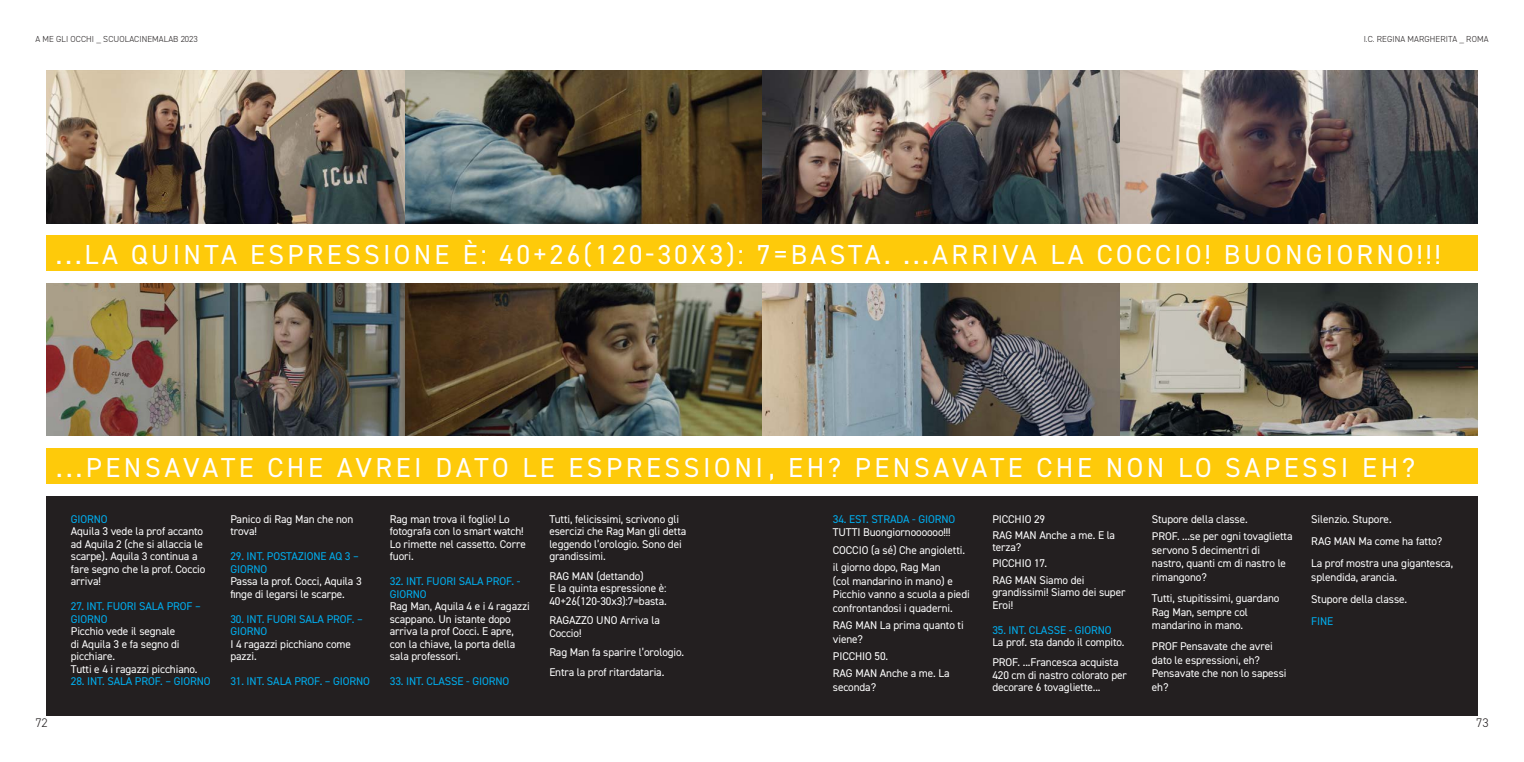
<style>
.page{position:relative;width:1524px;height:762px;background:#fff}
.page>*{position:absolute;margin:0;border:0;box-sizing:border-box;transform-origin:0 0}
.t1{font:27.5px "DIN2014";letter-spacing:.12em;color:#fff}
.t2{font:300 12.5px "DIN2014";color:#231f20}
.t3{font:11.25px/12.5px "DIN2014";letter-spacing:-.01em;color:#fff}
.t4{font:11.25px/12.5px "DIN2014";letter-spacing:-.01em;color:#00aeef}
.t5{font:300 8.75px "DIN2014";letter-spacing:.01em;color:#231f20}
</style>
<div class="page">
<div style="left:46px;top:496px;width:1432px;height:220px;background:#231f20"></div>
<img style="left:46px;top:283px;width:1432px;height:153px">
<img style="left:46px;top:71px;width:1432px;height:152px">
<div style="left:46px;top:236px;width:1432px;height:35px;background:#feca0a"></div>
<div style="left:46px;top:448px;width:1432px;height:36px;background:#feca0a"></div>
<p class="t5" style="left:35px;top:34px;width:164px">A ME GLI OCCHI _ SCUOLACINEMALAB 2023</p>
<p class="t5" style="left:1363px;top:34px;width:126px">I.C. REGINA MARGHERITA _ ROMA</p>
<p class="t1" style="left:56px;top:237px;width:1386px">...LA QUINTA ESPRESSIONE È: 40+26(120-30X3): 7=BASTA. ...ARRIVA LA COCCIO! BUONGIORNO!!!</p>
<p class="t1" style="left:56px;top:450px;width:1360px">...PENSAVATE CHE AVREI DATO LE ESPRESSIONI, EH? PENSAVATE CHE NON LO SAPESSI EH?</p>
<p class="t2" style="left:35px;top:714px;width:14px">72</p>
<p class="t4" style="left:71px;top:512px;width:38px">GIORNO</p>
<p class="t3" style="left:71px;top:525px;width:136px">Aquila 3 vede la prof accanto ad Aquila 2 (che si allaccia le scarpe). Aquila 3 continua a fare segno che la prof. Coccio arriva!</p>
<p class="t4" style="left:71px;top:600px;width:131px">27. INT. FUORI SALA PROF –<br>GIORNO</p>
<p class="t3" style="left:71px;top:625px;width:128px">Picchio vede il segnale<br>di Aquila 3 e fa segno di picchiare.<br>Tutti e 4 i ragazzi picchiano.</p>
<p class="t4" style="left:71px;top:675px;width:141px">28. INT. SALA PROF. – GIORNO</p>
<p class="t3" style="left:230px;top:512px;width:124px">Panico di Rag Man che non trova!</p>
<p class="t4" style="left:230px;top:550px;width:130px">29. INT. POSTAZIONE AQ 3 –<br>GIORNO</p>
<p class="t3" style="left:230px;top:575px;width:133px">Passa la prof. Cocci, Aquila 3 finge di legarsi le scarpe.</p>
<p class="t4" style="left:230px;top:612px;width:134px">30. INT. FUORI SALA PROF. –<br>GIORNO</p>
<p class="t3" style="left:230px;top:637px;width:122px">I 4 ragazzi picchiano come pazzi.</p>
<p class="t4" style="left:230px;top:675px;width:141px">31. INT. SALA PROF. – GIORNO</p>
<p class="t3" style="left:390px;top:512px;width:137px">Rag man trova il foglio! Lo fotografa con lo smart watch!<br>Lo rimette nel cassetto. Corre fuori.</p>
<p class="t4" style="left:390px;top:575px;width:132px">32. INT. FUORI SALA PROF. -<br>GIORNO</p>
<p class="t3" style="left:390px;top:600px;width:141px">Rag Man, Aquila 4 e i 4 ragazzi scappano. Un istante dopo arriva la prof Cocci. E apre, con la chiave, la porta della sala professori.</p>
<p class="t4" style="left:390px;top:675px;width:121px">33. INT. CLASSE - GIORNO</p>
<p class="t3" style="left:549px;top:512px;width:138px">Tutti, felicissimi, scrivono gli esercizi che Rag Man gli detta leggendo l’orologio. Sono dei grandissimi.</p>
<p class="t3" style="left:549px;top:569px;width:119px">RAG MAN (dettando)<br>E la quinta espressione è:<br>40+26(120-30x3):7=basta.</p>
<p class="t3" style="left:549px;top:614px;width:112px">RAGAZZO UNO Arriva la<br>Coccio!</p>
<p class="t3" style="left:549px;top:646px;width:136px">Rag Man fa sparire l’orologio.</p>
<p class="t3" style="left:549px;top:666px;width:116px">Entra la prof ritardataria.</p>
<p class="t4" style="left:833px;top:512px;width:124px">34. EST. STRADA - GIORNO</p>
<p class="t3" style="left:833px;top:526px;width:119px">TUTTI Buongiornoooooo!!!</p>
<p class="t3" style="left:833px;top:543px;width:134px">COCCIO (a sé) Che angioletti.</p>
<p class="t3" style="left:833px;top:560px;width:138px;line-height:13.8px">il giorno dopo, Rag Man<br>(col mandarino in mano) e<br>Picchio vanno a scuola a piedi confrontandosi i quaderni.</p>
<p class="t3" style="left:833px;top:618px;width:132px;line-height:13.8px">RAG MAN La prima quanto ti viene?</p>
<p class="t3" style="left:833px;top:650px;width:57px">PICCHIO 50.</p>
<p class="t3" style="left:833px;top:666px;width:118px;line-height:13.8px">RAG MAN Anche a me. La seconda?</p>
<p class="t3" style="left:992px;top:512px;width:54px">PICCHIO 29</p>
<p class="t3" style="left:992px;top:528px;width:124px">RAG MAN Anche a me. E la terza?</p>
<p class="t3" style="left:992px;top:557px;width:56px">PICCHIO 17.</p>
<p class="t3" style="left:992px;top:573px;width:135px">RAG MAN Siamo dei grandissimi! Siamo dei super<br>Eroi!</p>
<p class="t4" style="left:992px;top:623px;width:121px">35. INT. CLASSE - GIORNO</p>
<p class="t3" style="left:992px;top:636px;width:134px">La prof. sta dando il compito.</p>
<p class="t3" style="left:992px;top:655px;width:136px">PROF. ...Francesca acquista<br>420 cm di nastro colorato per decorare 6 tovagliette...</p>
<p class="t3" style="left:1152px;top:512px;width:97px">Stupore della classe.</p>
<p class="t3" style="left:1152px;top:529px;width:142px;line-height:13.8px">PROF. ...se per ogni tovaglietta servono 5 decimentri di nastro, quanti cm di nastro le rimangono?</p>
<p class="t3" style="left:1152px;top:591px;width:129px;line-height:13.8px">Tutti, stupitissimi, guardano<br>Rag Man, sempre col mandarino in mano.</p>
<p class="t3" style="left:1152px;top:639px;width:136px;line-height:13.8px">PROF Pensavate che avrei dato le espressioni, eh?<br>Pensavate che non lo sapessi eh?</p>
<p class="t3" style="left:1311px;top:512px;width:82px">Silenzio. Stupore.</p>
<p class="t3" style="left:1311px;top:534px;width:133px">RAG MAN Ma come ha fatto?</p>
<p class="t3" style="left:1311px;top:555px;width:143px;line-height:14.9px">La prof mostra una gigantesca, splendida, arancia.</p>
<p class="t3" style="left:1311px;top:593px;width:97px">Stupore della classe.</p>
<p class="t4" style="left:1311px;top:615px;width:24px">FINE</p>
<p class="t2" style="left:1476px;top:714px;width:14px">73</p>
</div>
